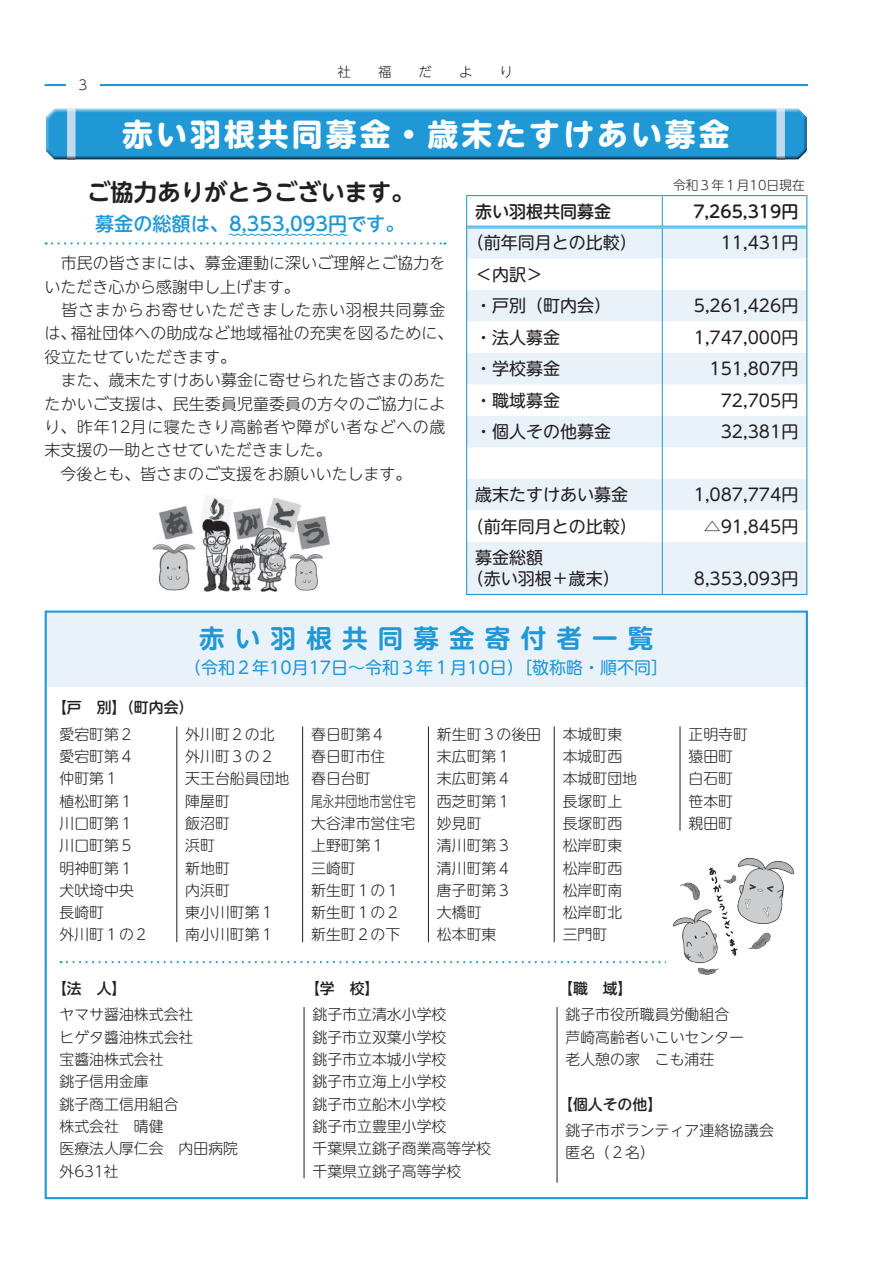
<style>
.page{position:relative;width:893px;height:1263px;background:#fff}
.page>*{position:absolute;margin:0;border:0;box-sizing:border-box;transform-origin:0 0}
.t1{font:700 30.9px "UD Shin M Go Pro";letter-spacing:.1em;color:#fff}
.t2{font:700 25.5px "UD Shin M Go Pro De";letter-spacing:.4em;color:#1f98d5}
.t3{font:700 23.4px "UD Shin M Go Pro De";color:#231f20}
.t4{font:500 19.2px "UD Shin M Go Pro";color:#1f98d5}
.t5{font:16.95px/31.5px "UD Shin M Go Pro";color:#231f20}
.t6{font:16.95px "UD Shin M Go Pro";color:#1f98d5}
.t7{font:500 16.95px "UD Shin M Go Pro";color:#231f20}
.t8{font:300 15.9px/23.4px "UD Shin M Go Pro";letter-spacing:.005em;color:#231f20}
.t9{font:300 14.85px/22.4px "UD Shin M Go Pro";color:#231f20}
.t10{font:500 14.85px "UD Shin M Go Pro";color:#231f20}
.t11{font:300 13.5px "UD Shin M Go Pro";color:#231f20}
.t12{font:300 12.75px "UD Shin M Go Pro";color:#231f20}
</style>
<div class="page">
<div style="left:41px;top:104px;width:766px;height:50px;background:#fff;opacity:.75"></div>
<div style="left:42px;top:114px;width:765px;height:50px;background:#231f20;opacity:.75"></div>
<svg style="left:467px;top:229px;width:339px;height:365px;fill:#e9f1f9"></svg>
<hr style="left:662px;top:196px;width:1px;height:30px;background:#1f98d5">
<hr style="left:662px;top:228px;width:1px;height:31px;background:#1f98d5">
<hr style="left:662px;top:259px;width:1px;height:31px;background:#1f98d5">
<hr style="left:662px;top:290px;width:1px;height:31px;background:#1f98d5">
<hr style="left:662px;top:321px;width:1px;height:32px;background:#1f98d5">
<hr style="left:662px;top:353px;width:1px;height:31px;background:#1f98d5">
<hr style="left:662px;top:384px;width:1px;height:32px;background:#1f98d5">
<hr style="left:662px;top:416px;width:1px;height:31px;background:#1f98d5">
<hr style="left:662px;top:447px;width:1px;height:32px;background:#1f98d5">
<hr style="left:662px;top:479px;width:1px;height:31px;background:#1f98d5">
<hr style="left:662px;top:510px;width:1px;height:32px;background:#1f98d5">
<hr style="left:662px;top:542px;width:1px;height:52px;background:#1f98d5">
<hr style="left:466px;top:195px;width:196px;height:1px;background:#1f98d5">
<hr style="left:466px;top:196px;width:1px;height:31px;background:#1f98d5">
<hr style="left:662px;top:195px;width:145px;height:1px;background:#1f98d5">
<hr style="left:806px;top:196px;width:1px;height:31px;background:#1f98d5">
<hr style="left:466px;top:227px;width:1px;height:32px;background:#1f98d5">
<hr style="left:806px;top:227px;width:1px;height:32px;background:#1f98d5">
<hr style="left:466px;top:259px;width:1px;height:31px;background:#1f98d5">
<hr style="left:806px;top:259px;width:1px;height:31px;background:#1f98d5">
<hr style="left:466px;top:290px;width:1px;height:31px;background:#1f98d5">
<hr style="left:806px;top:290px;width:1px;height:31px;background:#1f98d5">
<hr style="left:466px;top:321px;width:1px;height:32px;background:#1f98d5">
<hr style="left:806px;top:321px;width:1px;height:32px;background:#1f98d5">
<hr style="left:466px;top:353px;width:1px;height:31px;background:#1f98d5">
<hr style="left:806px;top:353px;width:1px;height:31px;background:#1f98d5">
<hr style="left:466px;top:384px;width:1px;height:32px;background:#1f98d5">
<hr style="left:806px;top:384px;width:1px;height:32px;background:#1f98d5">
<hr style="left:466px;top:416px;width:1px;height:31px;background:#1f98d5">
<hr style="left:806px;top:416px;width:1px;height:31px;background:#1f98d5">
<hr style="left:466px;top:447px;width:1px;height:32px;background:#1f98d5">
<hr style="left:806px;top:447px;width:1px;height:32px;background:#1f98d5">
<hr style="left:466px;top:479px;width:1px;height:31px;background:#1f98d5">
<hr style="left:806px;top:479px;width:1px;height:31px;background:#1f98d5">
<hr style="left:466px;top:510px;width:1px;height:32px;background:#1f98d5">
<hr style="left:806px;top:510px;width:1px;height:32px;background:#1f98d5">
<hr style="left:466px;top:542px;width:1px;height:52px;background:#1f98d5">
<hr style="left:806px;top:542px;width:1px;height:52px;background:#1f98d5">
<hr style="left:466px;top:594px;width:196px;height:1px;background:#1f98d5">
<hr style="left:662px;top:594px;width:145px;height:1px;background:#1f98d5">
<hr style="left:467px;top:226px;width:195px;height:1px;background:#1f98d5">
<hr style="left:467px;top:228px;width:195px;height:1px;background:#1f98d5">
<hr style="left:662px;top:226px;width:144px;height:1px;background:#1f98d5">
<hr style="left:662px;top:228px;width:144px;height:1px;background:#1f98d5">
<svg style="left:46px;top:242px;width:399px;height:2px"></svg>
<svg style="left:228px;top:233px;width:120px;height:3px"></svg>
<img style="left:152px;top:495px;width:178px;height:97px">
<div style="left:47px;top:613px;width:759px;height:49px;background:#e9f1f9"></div>
<div style="left:47px;top:647px;width:759px;height:40px;background:#e9f1f9"></div>
<hr style="left:176px;top:726px;width:1px;height:216px;background:#231f20">
<hr style="left:302px;top:726px;width:1px;height:216px;background:#231f20">
<hr style="left:428px;top:726px;width:1px;height:216px;background:#231f20">
<hr style="left:554px;top:726px;width:1px;height:216px;background:#231f20">
<hr style="left:680px;top:726px;width:1px;height:105px;background:#231f20">
<svg style="left:61px;top:961px;width:605px;height:2px"></svg>
<hr style="left:304px;top:1007px;width:1px;height:171px;background:#231f20">
<hr style="left:557px;top:1007px;width:1px;height:175px;background:#231f20">
<img style="left:673px;top:858px;width:122px;height:117px">
<hr style="left:100px;top:84px;width:708px;height:2px;background:#1f98d5">
<hr style="left:45px;top:84px;width:21px;height:2px;background:#1f98d5">
<p class="t11" style="left:78px;top:74px;width:10px">3</p>
<h1 class="t1" style="left:122px;top:109px;width:609px">赤い羽根共同募金・歳末たすけあい募金</h1>
<h3 class="t3" style="left:87px;top:173px;width:329px">ご協力ありがとうございます。</h3>
<p class="t4" style="left:95px;top:208px;width:311px">募金の総額は、8,353,093円です。</p>
<p class="t8" style="left:45px;top:251px;width:410px">　市民の皆さまには、募金運動に深いご理解とご協力をいただき心から感謝申し上げます。<br>　皆さまからお寄せいただきました赤い羽根共同募金は、福祉団体への助成など地域福祉の充実を図るために、役立たせていただきます。<br>　また、歳末たすけあい募金に寄せられた皆さまのあたたかいご支援は、民生委員児童委員の方々のご協力により、昨年12月に寝たきり高齢者や障がい者などへの歳末支援の一助とさせていただきました。<br>　今後とも、皆さまのご支援をお願いいたします。</p>
<p class="t12" style="left:673px;top:175px;width:133px">令和３年１月10日現在</p>
<p class="t7" style="left:475px;top:198px;width:138px">赤い羽根共同募金</p>
<p class="t7" style="left:693px;top:198px;width:107px">7,265,319円</p>
<p class="t5" style="left:467px;top:226px;width:172px">（前年同月との比較）</p>
<p class="t5" style="left:721px;top:226px;width:79px">11,431円</p>
<p class="t5" style="left:475px;top:258px;width:138px">＜内訳＞<br>・戸別（町内会）</p>
<p class="t5" style="left:694px;top:289px;width:106px">5,261,426円</p>
<p class="t5" style="left:475px;top:321px;width:87px">・法人募金</p>
<p class="t5" style="left:694px;top:321px;width:106px">1,747,000円</p>
<p class="t5" style="left:475px;top:352px;width:87px">・学校募金</p>
<p class="t5" style="left:709px;top:352px;width:90px">151,807円</p>
<p class="t5" style="left:475px;top:384px;width:87px">・職域募金</p>
<p class="t5" style="left:721px;top:384px;width:79px">72,705円</p>
<p class="t5" style="left:475px;top:415px;width:138px">・個人その他募金</p>
<p class="t5" style="left:721px;top:415px;width:79px">32,381円</p>
<p class="t5" style="left:475px;top:478px;width:155px">歳末たすけあい募金</p>
<p class="t5" style="left:694px;top:478px;width:106px">1,087,774円</p>
<p class="t5" style="left:467px;top:509px;width:172px">（前年同月との比較）</p>
<p class="t5" style="left:704px;top:509px;width:96px">△91,845円</p>
<p class="t5" style="left:467px;top:546px;width:155px;line-height:21.3px;text-indent:9px">募金総額<br>（赤い羽根＋歳末）</p>
<p class="t5" style="left:694px;top:562px;width:106px">8,353,093円</p>
<h2 class="t2" style="left:199px;top:617px;width:456px">赤い羽根共同募金寄付者一覧</h2>
<p class="t6" style="left:184px;top:654px;width:486px">（令和２年10月17日～令和３年１月10日）［敬称略・順不同］</p>
<p class="t10" style="left:52px;top:695px;width:143px">【戸　別】（町内会）</p>
<p class="t9" style="left:60px;top:722px;width:91px">愛宕町第２愛宕町第４仲町第１<br>植松町第１川口町第１川口町第５明神町第１犬吠埼中央長崎町<br>外川町１の２</p>
<p class="t9" style="left:185px;top:722px;width:106px">外川町２の北外川町３の２天王台船員団地陣屋町<br>飯沼町<br>浜町<br>新地町<br>内浜町<br>東小川町第１南小川町第１</p>
<p class="t9" style="left:311px;top:722px;width:106px">春日町第４<br>春日町市住<br>春日台町<br>尾永井団地市営住宅大谷津市営住宅上野町第１<br>三崎町<br>新生町１の１新生町１の２新生町２の下</p>
<p class="t9" style="left:437px;top:722px;width:106px">新生町３の後田末広町第１<br>末広町第４<br>西芝町第１<br>妙見町<br>清川町第３<br>清川町第４<br>唐子町第３<br>大橋町<br>松本町東</p>
<p class="t9" style="left:563px;top:722px;width:76px">本城町東本城町西本城町団地長塚町上長塚町西松岸町東松岸町西松岸町南松岸町北三門町</p>
<p class="t9" style="left:688px;top:722px;width:61px">正明寺町猿田町白石町笹本町親田町</p>
<p class="t10" style="left:52px;top:976px;width:76px">【法　人】</p>
<p class="t9" style="left:60px;top:1003px;width:180px">ヤマサ醤油株式会社<br>ヒゲタ醬油株式会社<br>宝醬油株式会社<br>銚子信用金庫<br>銚子商工信用組合<br>株式会社　晴健<br>医療法人厚仁会　内田病院外631社</p>
<p class="t10" style="left:305px;top:976px;width:76px">【学　校】</p>
<p class="t9" style="left:313px;top:1003px;width:180px">銚子市立清水小学校<br>銚子市立双葉小学校<br>銚子市立本城小学校<br>銚子市立海上小学校<br>銚子市立船木小学校<br>銚子市立豊里小学校<br>千葉県立銚子商業高等学校千葉県立銚子高等学校</p>
<p class="t10" style="left:558px;top:976px;width:76px">【職　域】</p>
<p class="t9" style="left:566px;top:1003px;width:180px">銚子市役所職員労働組合芦崎高齢者いこいセンター老人憩の家　こも浦荘</p>
<p class="t10" style="left:558px;top:1092px;width:106px">【個人その他】</p>
<p class="t9" style="left:566px;top:1118px;width:210px">銚子市ボランティア連絡協議会匿名（２名）</p>
</div>
